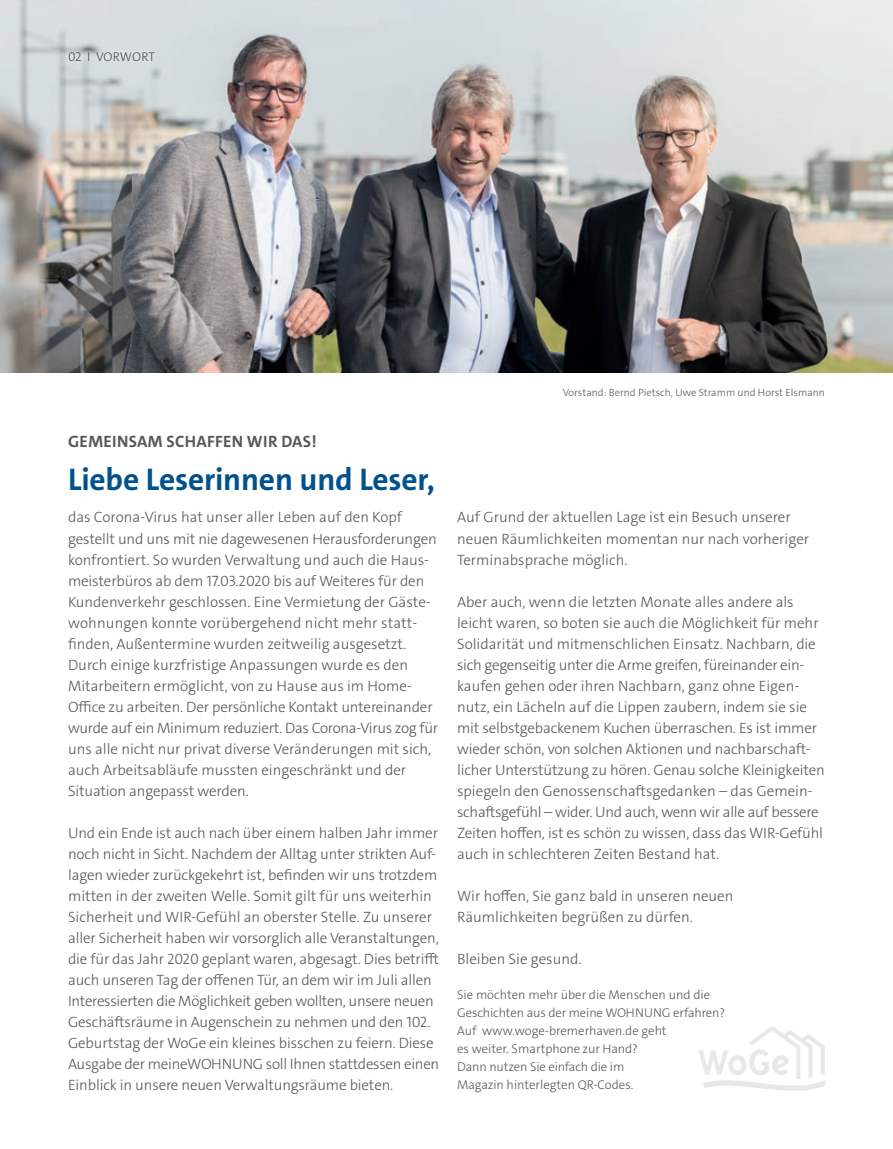
<style>
.page{position:relative;width:893px;height:1149px;background:#fff}
.page>*{position:absolute;margin:0;border:0;box-sizing:border-box;transform-origin:0 0}
.t1{font:700 31.5px "The Sans C4 s";letter-spacing:-.005em;color:#00518e}
.t2{font:700 16.5px "The Sans C4 s";letter-spacing:.02em;color:#57585a}
.t3{font:300 15px/21px "The Sans C4 s";letter-spacing:-.01em;color:#57585a}
.t4{font:300 12.75px/18px "The Sans C4 s";letter-spacing:-.005em;color:#57585a}
.t5{font:300 12.75px "The Sans C4 s";letter-spacing:-.005em;color:#4b4c4d}
.t6{font:300 10.5px "The Sans C4 s";color:#57585a}
</style>
<div class="page">
<img style="left:0;top:0;width:893px;height:372px">
<svg style="left:698px;top:1026px;width:127px;height:65px"></svg>
<div style="left:64px;top:47px;width:95px;height:18px;background:#fff;opacity:.75"></div>
<p class="t5" style="left:68px;top:48px;width:88px">02 I VORWORT</p>
<p class="t2" style="left:68px;top:431px;width:250px">GEMEINSAM SCHAFFEN WIR DAS!</p>
<p class="t1" style="left:68px;top:458px;width:368px">Liebe Leserinnen und Leser,</p>
<p class="t3" style="left:68px;top:507px;width:372px">das Corona-Virus hat unser aller Leben auf den Kopf gestellt und uns mit nie dagewesenen Herausforderungen konfrontiert. So wurden Verwaltung und auch die Haus&shy;meisterbüros ab dem 17.03.2020 bis auf Weiteres für den Kundenverkehr geschlossen. Eine Vermietung der Gäste&shy;wohnungen konnte vorübergehend nicht mehr statt&shy;finden, Außentermine wurden zeitweilig ausgesetzt.<br>Durch einige kurzfristige Anpassungen wurde es den Mitarbeitern ermöglicht, von zu Hause aus im Home-Office zu arbeiten. Der persönliche Kontakt untereinander wurde auf ein Minimum reduziert. Das Corona-Virus zog für uns alle nicht nur privat diverse Veränderungen mit sich, auch Arbeitsabläufe mussten eingeschränkt und der Situation angepasst werden.</p>
<p class="t3" style="left:68px;top:822px;width:373px">Und ein Ende ist auch nach über einem halben Jahr immer noch nicht in Sicht. Nachdem der Alltag unter strikten Auf&shy;lagen wieder zurückgekehrt ist, befinden wir uns trotzdem mitten in der zweiten Welle. Somit gilt für uns weiterhin Sicherheit und WIR-Gefühl an oberster Stelle. Zu unserer aller Sicherheit haben wir vorsorglich alle Veranstaltungen, die für das Jahr 2020 geplant waren, abgesagt. Dies betrifft auch unseren Tag der offenen Tür, an dem wir im Juli allen Interessierten die Möglichkeit geben wollten, unsere neuen Geschäftsräume in Augenschein zu nehmen und den 102.<br>Geburtstag der WoGe ein kleines bisschen zu feiern. Diese Ausgabe der meineWOHNUNG soll Ihnen stattdessen einen Einblick in unsere neuen Verwaltungsräume bieten.</p>
<p class="t6" style="left:563px;top:386px;width:264px">Vorstand: Bernd Pietsch, Uwe Stramm und Horst Elsmann</p>
<p class="t3" style="left:457px;top:507px;width:354px">Auf Grund der aktuellen Lage ist ein Besuch unserer neuen Räumlichkeiten momentan nur nach vorheriger<br>Terminabsprache möglich.</p>
<p class="t3" style="left:457px;top:591px;width:369px">Aber auch, wenn die letzten Monate alles andere als leicht waren, so boten sie auch die Möglichkeit für mehr Solidarität und mitmenschlichen Einsatz. Nachbarn, die sich gegenseitig unter die Arme greifen, füreinander ein&shy;kaufen gehen oder ihren Nachbarn, ganz ohne Eigen&shy;nutz, ein Lächeln auf die Lippen zaubern, indem sie sie mit selbstgebackenem Kuchen überraschen. Es ist immer wieder schön, von solchen Aktionen und nachbarschaft&shy;licher Unterstützung zu hören. Genau solche Kleinigkeiten spiegeln den Genossenschaftsgedanken – das Gemein&shy;schaftsgefühl – wider. Und auch, wenn wir alle auf bessere Zeiten hoffen, ist es schön zu wissen, dass das WIR-Gefühl auch in schlechteren Zeiten Bestand hat.</p>
<p class="t3" style="left:457px;top:885px;width:278px">Wir hoffen, Sie ganz bald in unseren neuen<br>Räumlichkeiten begrüßen zu dürfen.</p>
<p class="t3" style="left:457px;top:948px;width:126px">Bleiben Sie gesund.</p>
<p class="t4" style="left:457px;top:985px;width:269px">Sie möchten mehr über die Menschen und die Geschichten aus der meine WOHNUNG erfahren?<br>Auf www.woge-bremerhaven.de geht<br>es weiter. Smartphone zur Hand?<br>Dann nutzen Sie einfach die im<br>Magazin hinterlegten QR-Codes.</p>
</div>
